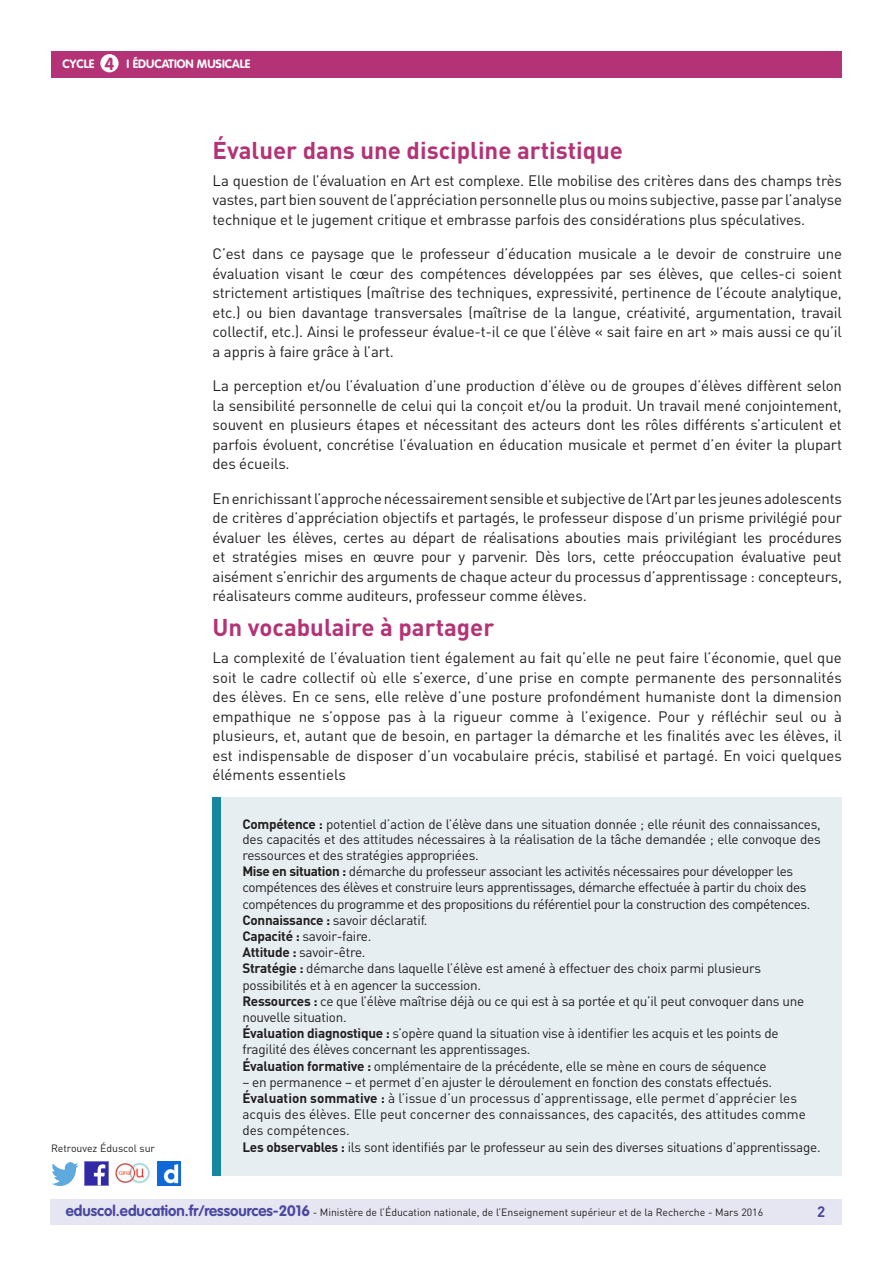
<style>
.page{position:relative;width:893px;height:1263px;background:#fff}
.page>*{position:absolute;margin:0;border:0;box-sizing:border-box;transform-origin:0 0}
._03_Titre_de_niveau{font:700 24px "DIN Pro";color:#b43376}
.t1{font:700 17.25px "VAG Rounded Std";color:#b43376}
._06_Texte_courant{font:15px/19.5px "DIN Pro";letter-spacing:-.01em;color:#231f20;text-align:justify}
.t2{font:700 15px "DIN Pro";color:#4a489e}
.t3{font:13.5px/16px "DIN Pro";letter-spacing:-.02em;color:#231f20}
.t4{font:700 12px "VAG Rounded Std";color:#fff}
.t5{font:10.5px "DIN Pro";color:#231f20}
.s1{font-weight:700}
.s2{font-family:"VAG Rounded Std";font-weight:700;font-size:15px;color:#4a489e}
</style>
<div class="page">
<div style="left:50px;top:1199px;width:791px;height:26px;background:#e6e5f2"></div>
<div style="left:51px;top:51px;width:791px;height:27px;background:#b43376"></div>
<div style="left:100px;top:54px;width:19px;height:18px;background:#fff;border-radius:50%"></div>
<img style="left:85px;top:1162px;width:23px;height:23px">
<img style="left:51px;top:1163px;width:28px;height:22px">
<img style="left:158px;top:1162px;width:22px;height:23px">
<img style="left:115px;top:1163px;width:35px;height:21px">
<div style="left:213px;top:797px;width:629px;height:379px;background:#e6eef2"></div>
<div style="left:213px;top:797px;width:8px;height:379px;background:#16879f"></div>
<p class="t4" style="left:63px;top:57px;width:33px">CYCLE</p>
<p class="t4" style="left:127px;top:57px;width:125px">I ÉDUCATION MUSICALE</p>
<p class="t1" style="left:105px;top:53px;width:11px">4</p>
<p class="t5" style="left:51px;top:1141px;width:106px">Retrouvez Éduscol sur</p>
<p class="_03_Titre_de_niveau" style="left:213px;top:134px;width:412px">Évaluer dans une discipline artistique</p>
<p class="_06_Texte_courant" style="left:213px;top:170px;width:631px">La question de l’évaluation en Art est complexe. Elle mobilise des critères dans des champs très vastes, part bien souvent de l’appréciation personnelle plus ou moins subjective, passe par l’analyse technique et le jugement critique et embrasse parfois des considérations plus spéculatives.</p>
<p class="_06_Texte_courant" style="left:213px;top:244px;width:631px">C’est dans ce paysage que le professeur d’éducation musicale a le devoir de construire une évaluation visant le cœur des compétences développées par ses élèves, que celles-ci soient strictement artistiques (maîtrise des techniques, expressivité, pertinence de l’écoute analytique, etc.) ou bien davantage transversales (maîtrise de la langue, créativité, argumentation, travail collectif, etc.). Ainsi le professeur évalue-t-il ce que l’élève « sait faire en art » mais aussi ce qu’il a appris à faire grâce à l’art.</p>
<p class="_06_Texte_courant" style="left:213px;top:376px;width:631px">La perception et/ou l’évaluation d’une production d’élève ou de groupes d’élèves diffèrent selon la sensibilité personnelle de celui qui la conçoit et/ou la produit. Un travail mené conjointement, souvent en plusieurs étapes et nécessitant des acteurs dont les rôles différents s’articulent et parfois évoluent, concrétise l’évaluation en éducation musicale et permet d’en éviter la plupart des écueils.</p>
<p class="_06_Texte_courant" style="left:213px;top:488px;width:631px">En enrichissant l’approche nécessairement sensible et subjective de l’Art par les jeunes adolescents de critères d’appréciation objectifs et partagés, le professeur dispose d’un prisme privilégié pour évaluer les élèves, certes au départ de réalisations abouties mais privilégiant les procédures et stratégies mises en œuvre pour y parvenir. Dès lors, cette préoccupation évaluative peut aisément s’enrichir des arguments de chaque acteur du processus d’apprentissage : concepteurs, réalisateurs comme auditeurs, professeur comme élèves.</p>
<p class="_03_Titre_de_niveau" style="left:213px;top:612px;width:283px">Un vocabulaire à partager</p>
<p class="_06_Texte_courant" style="left:213px;top:648px;width:631px">La complexité de l’évaluation tient également au fait qu’elle ne peut faire l’économie, quel que soit le cadre collectif où elle s’exerce, d’une prise en compte permanente des personnalités des élèves. En ce sens, elle relève d’une posture profondément humaniste dont la dimension empathique ne s’oppose pas à la rigueur comme à l’exigence. Pour y réfléchir seul ou à plusieurs, et, autant que de besoin, en partager la démarche et les finalités avec les élèves, il est indispensable de disposer d’un vocabulaire précis, stabilisé et partagé. En voici quelques éléments essentiels</p>
<p class="t3" style="left:242px;top:816px;width:580px"><span class="s1">Compétence :</span> potentiel d’action de l’élève dans une situation donnée ; elle réunit des connaissances, des capacités et des attitudes nécessaires à la réalisation de la tâche demandée ; elle convoque des ressources et des stratégies appropriées.<br><span class="s1">Mise en situation :</span> démarche du professeur associant les activités nécessaires pour développer les compétences des élèves et construire leurs apprentissages, démarche effectuée à partir du choix des compétences du programme et des propositions du référentiel pour la construction des compétences.<br><span class="s1">Connaissance :</span> savoir déclaratif.<br><span class="s1">Capacité :</span> savoir-faire.<br><span class="s1">Attitude :</span> savoir-être.<br><span class="s1">Stratégie :</span> démarche dans laquelle l’élève est amené à effectuer des choix parmi plusieurs possibilités et à en agencer la succession.<br><span class="s1">Ressources :</span> ce que l’élève maîtrise déjà ou ce qui est à sa portée et qu’il peut convoquer dans une nouvelle situation.<br><span class="s1">Évaluation diagnostique :</span> s’opère quand la situation vise à identifier les acquis et les points de fragilité des élèves concernant les apprentissages.<br><span class="s1">Évaluation formative :</span> omplémentaire de la précédente, elle se mène en cours de séquence</p>
<p class="t3" style="left:242px;top:1073px;width:580px">– en permanence – et permet d’en ajuster le déroulement en fonction des constats effectués.<br><span class="s1">Évaluation sommative :</span> à l’issue d’un processus d’apprentissage, elle permet d’apprécier les acquis des élèves. Elle peut concerner des connaissances, des capacités, des attitudes comme des compétences.<br><span class="s1">Les observables :</span> ils sont identifiés par le professeur au sein des diverses situations d’apprentissage.</p>
<p class="t5" style="left:66px;top:1205px;width:699px"><span class="s2">eduscol.education.fr/ressources-2016</span> - Ministère de l’Éducation nationale, de l’Enseignement supérieur et de la Recherche - Mars 2016</p>
<p class="t2" style="left:817px;top:1201px;width:10px">2</p>
</div>
